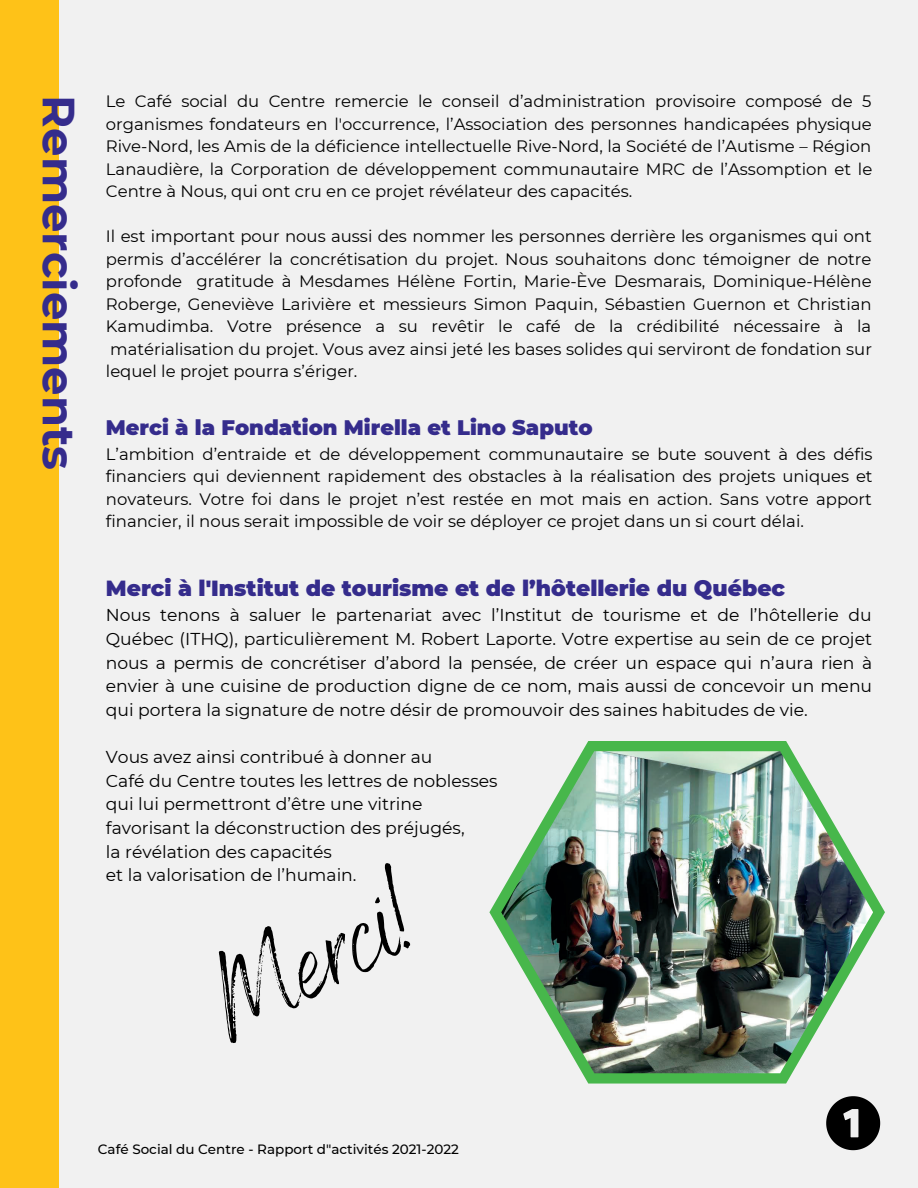
<style>
.page{position:relative;width:918px;height:1188px;background:#f1f1f1}
.page>*{position:absolute;margin:0;border:0;box-sizing:border-box;transform-origin:0 0}
.t1{font:118.5px "Benedict";color:#000}
.t2{font:700 45px "Montserrat";color:#352c8c}
.t3{font:900 21.9px "Montserrat";color:#352c8c}
.t4{font:900 21px "Montserrat";color:#352c8c}
.t5{font:17.25px/23.7px "Montserrat";color:#000;text-align:justify}
.t6{font:16.5px/22.5px "Montserrat";color:#000;text-align:justify}
.t7{font:500 13.5px "Montserrat";color:#000}
</style>
<div class="page">
<div style="left:0;top:0;width:59px;height:1188px;background:#fec218"></div>
<svg style="left:489px;top:741px;width:396px;height:343px"></svg>
<img style="left:501px;top:751px;width:372px;height:322px">
<svg style="left:826px;top:1096px;width:54px;height:54px"></svg>
<h2 class="t2" style="left:86px;top:95px;width:377px;rotate:90deg">Remerciements</h2>
<p class="t6" style="left:106px;top:90px;width:768px">Le Café social du Centre remercie le conseil d’administration provisoire composé de 5 organismes fondateurs en l'occurrence, l’Association des personnes handicapées physique Rive-Nord, les Amis de la déficience intellectuelle Rive-Nord, la Société de l’Autisme – Région Lanaudière, la Corporation de développement communautaire MRC de l’Assomption et le Centre à Nous, qui ont cru en ce projet révélateur des capacités.</p>
<p class="t6" style="left:106px;top:225px;width:768px">Il est important pour nous aussi des nommer les personnes derrière les organismes qui ont permis d’accélérer la concrétisation du projet. Nous souhaitons donc témoigner de notre profonde gratitude à Mesdames Hélène Fortin, Marie-Ève Desmarais, Dominique-Hélène Roberge, Geneviève Larivière et messieurs Simon Paquin, Sébastien Guernon et Christian Kamudimba. Votre présence a su revêtir le café de la crédibilité nécessaire à la matérialisation du projet. Vous avez ainsi jeté les bases solides qui serviront de fondation sur lequel le projet pourra s’ériger.</p>
<p class="t4" style="left:106px;top:415px;width:488px">Merci à la Fondation Mirella et Lino Saputo</p>
<p class="t6" style="left:106px;top:443px;width:768px">L’ambition d’entraide et de développement communautaire se bute souvent à des défis financiers qui deviennent rapidement des obstacles à la réalisation des projets uniques et novateurs. Votre foi dans le projet n’est restée en mot mais en action. Sans votre apport financier, il nous serait impossible de voir se déployer ce projet dans un si court délai.</p>
<h3 class="t3" style="left:106px;top:574px;width:681px">Merci à l'Institut de tourisme et de l’hôtellerie du Québec</h3>
<p class="t5" style="left:106px;top:603px;width:768px">Nous tenons à saluer le partenariat avec l’Institut de tourisme et de l’hôtellerie du Québec (ITHQ), particulièrement M. Robert Laporte. Votre expertise au sein de ce projet nous a permis de concrétiser d’abord la pensée, de créer un espace qui n’aura rien à envier à une cuisine de production digne de ce nom, mais aussi de concevoir un menu qui portera la signature de notre désir de promouvoir des saines habitudes de vie.</p>
<p class="t5" style="left:106px;top:745px;width:393px;text-align:left">Vous avez ainsi contribué à donner au<br>Café du Centre toutes les lettres de noblesses qui lui permettront d’être une vitrine favorisant la déconstruction des préjugés,<br>la révélation des capacités<br>et la valorisation de l’humain.</p>
<h1 class="t1" style="left:179px;top:940px;width:223px;rotate:-27deg">Merci!</h1>
<p class="t7" style="left:98px;top:1141px;width:363px">Café Social du Centre - Rapport d"activités 2021-2022</p>
</div>
